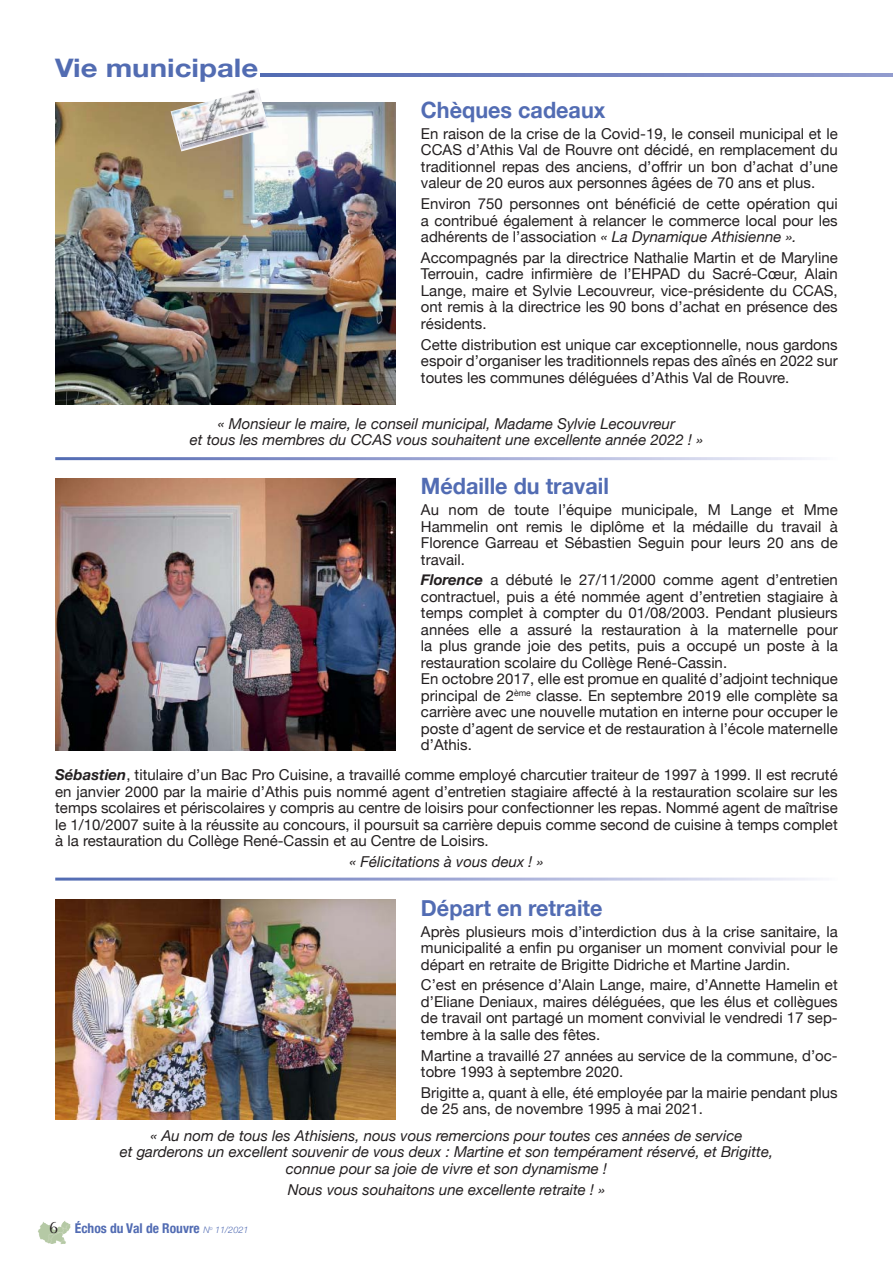
<style>
.page{position:relative;width:893px;height:1263px;background:#fff}
.page>*{position:absolute;margin:0;border:0;box-sizing:border-box;transform-origin:0 0}
.t1{font:700 25.5px "Helvetica Neue";color:#526cb2;scale:1.15 1}
.t2{font:700 22.5px "Helvetica Neue";color:#526cb3;scale:.96 1}
.t3{font:15px/16.5px "Helvetica Neue";color:#231f20;text-align:justify}
.t4{font:italic 15px/16.5px "Helvetica Neue";color:#231f20;text-align:center}
.t5{font:700 condensed 13.5px "Helvetica Neue";color:#526cb3}
.s1{font-style:italic}
.s2{font-weight:700;font-style:italic}
.s3{font-family:"Optima";font-weight:400;font-stretch:normal;font-size:16.5px;color:#231f20}
.s4{font-weight:300;font-style:italic;font-stretch:normal;font-size:9px}
</style>
<div class="page">
<img style="left:43px;top:1221px;width:26px;height:9px">
<svg style="left:260px;top:74px;width:633px;height:3px;background:#7182bf"></svg>
<img style="left:55px;top:478px;width:340px;height:272px">
<img style="left:55px;top:900px;width:340px;height:220px">
<img style="left:55px;top:102px;width:340px;height:302px">
<img style="left:171px;top:88px;width:98px;height:63px">
<h1 class="t1" style="left:55px;top:52px;width:178px">Vie municipale</h1>
<h2 class="t2" style="left:421px;top:96px;width:194px">Chèques cadeaux</h2>
<p class="t3" style="left:421px;top:125px;width:418px">En raison de la crise de la Covid-19, le conseil municipal et le CCAS d’Athis Val de Rouvre ont décidé, en remplacement du traditionnel repas des anciens, d’offrir un bon d’achat d’une valeur de 20 euros aux personnes âgées de 70 ans et plus.</p>
<p class="t3" style="left:421px;top:195px;width:418px">Environ 750 personnes ont bénéficié de cette opération qui a contribué également à relancer le commerce local pour les adhérents de l’association <span class="s1">« La Dynamique Athisienne ».</span></p>
<p class="t3" style="left:421px;top:249px;width:418px">Accompagnés par la directrice Nathalie Martin et de Maryline Terrouin, cadre infirmière de l’EHPAD du Sacré-Cœur, Alain Lange, maire et Sylvie Lecouvreur, vice-présidente du CCAS, ont remis à la directrice les 90 bons d’achat en présence des résidents.</p>
<p class="t3" style="left:421px;top:336px;width:418px">Cette distribution est unique car exceptionnelle, nous gardons espoir d’organiser les traditionnels repas des aînés en 2022 sur toutes les communes déléguées d’Athis Val de Rouvre.</p>
<p class="t4" style="left:190px;top:415px;width:515px">« Monsieur le maire, le conseil municipal, Madame Sylvie Lecouvreur<br>et tous les membres du CCAS vous souhaitent une excellente année 2022 ! »</p>
<h2 class="t2" style="left:421px;top:472px;width:197px">Médaille du travail</h2>
<p class="t3" style="left:421px;top:501px;width:418px">Au nom de toute l’équipe municipale, M Lange et Mme Hammelin ont remis le diplôme et la médaille du travail à Florence Garreau et Sébastien Seguin pour leurs 20 ans de travail.</p>
<p class="t3" style="left:421px;top:571px;width:418px;text-align:left"><span class="s2">Florence</span> a débuté le 27/11/2000 comme agent d’entretien contractuel, puis a été nommée agent d’entretien stagiaire à temps complet à compter du 01/08/2003. Pendant plusieurs années elle a assuré la restauration à la maternelle pour la plus grande joie des petits, puis a occupé un poste à la restauration scolaire du Collège René-Cassin.<br>En octobre 2017, elle est promue en qualité d’adjoint technique principal de 2<sup>ème</sup> classe. En septembre 2019 elle complète sa carrière avec une nouvelle mutation en interne pour occuper le poste d’agent de service et de restauration à l’école maternelle d’Athis.</p>
<p class="t3" style="left:55px;top:767px;width:784px"><span class="s2">Sébastien</span>, titulaire d’un Bac Pro Cuisine, a travaillé comme employé charcutier traiteur de 1997 à 1999. Il est recruté en janvier 2000 par la mairie d’Athis puis nommé agent d’entretien stagiaire affecté à la restauration scolaire sur les temps scolaires et périscolaires y compris au centre de loisirs pour confectionner les repas. Nommé agent de maîtrise le 1/10/2007 suite à la réussite au concours, il poursuit sa carrière depuis comme second de cuisine à temps complet à la restauration du Collège René-Cassin et au Centre de Loisirs.</p>
<p class="t4" style="left:349px;top:853px;width:195px">« Félicitations à vous deux ! »</p>
<h2 class="t2" style="left:421px;top:894px;width:191px">Départ en retraite</h2>
<p class="t3" style="left:421px;top:923px;width:418px">Après plusieurs mois d’interdiction dus à la crise sanitaire, la municipalité a enfin pu organiser un moment convivial pour le départ en retraite de Brigitte Didriche et Martine Jardin.</p>
<p class="t3" style="left:421px;top:977px;width:418px">C’est en présence d’Alain Lange, maire, d’Annette Hamelin et d’Eliane Deniaux, maires déléguées, que les élus et collègues de travail ont partagé un moment convivial le vendredi 17 sep&shy;tembre à la salle des fêtes.</p>
<p class="t3" style="left:421px;top:1047px;width:418px">Martine a travaillé 27 années au service de la commune, d’oc&shy;tobre 1993 à septembre 2020.</p>
<p class="t3" style="left:421px;top:1084px;width:418px">Brigitte a, quant à elle, été employée par la mairie pendant plus de 25 ans, de novembre 1995 à mai 2021.</p>
<p class="t4" style="left:120px;top:1127px;width:655px">« Au nom de tous les Athisiens, nous vous remercions pour toutes ces années de service<br>et garderons un excellent souvenir de vous deux : Martine et son tempérament réservé, et Brigitte, connue pour sa joie de vivre et son dynamisme !</p>
<p class="t4" style="left:288px;top:1181px;width:319px">Nous vous souhaitons une excellente retraite ! »</p>
<p class="t5" style="left:49px;top:1220px;width:201px"><span class="s3">6</span> Échos du Val de Rouvre <span class="s4">N</span><sup>o</sup> <span class="s4">11/2021</span></p>
</div>
